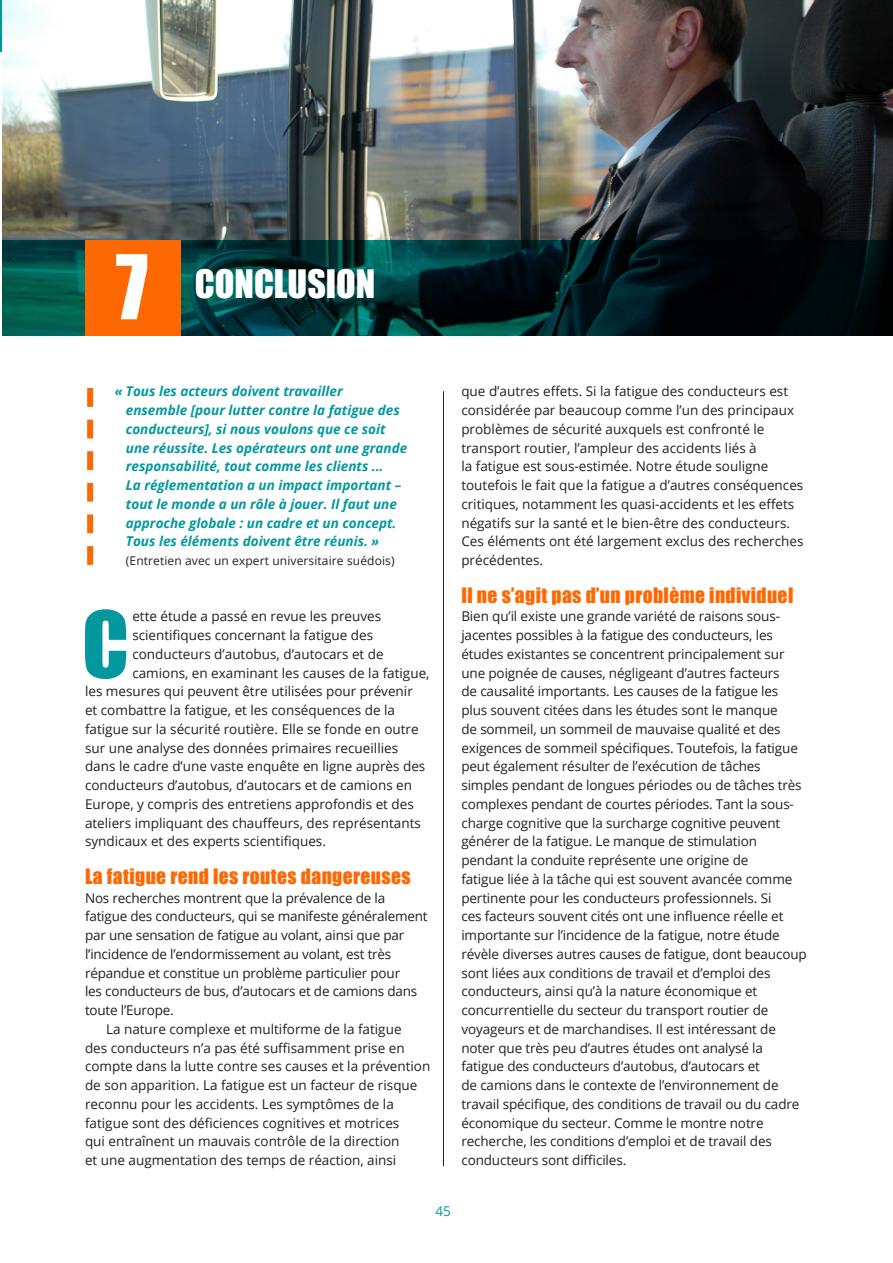
<style>
.page{position:relative;width:893px;height:1263px;background:#fff}
.page>*{position:absolute;margin:0;border:0;box-sizing:border-box;transform-origin:0 0}
.SC4_DropCap{font:84.6px "Impact";color:#03989e}
.t1{font:82.5px "Impact";color:#fff}
.t2{font:36px "Impact";color:#fff}
._7_C-head{font:19.5px "Impact";letter-spacing:.02em;color:#fd6803}
._1_fullout{font:13.5px/18.8px "Open Sans";letter-spacing:-.01em;color:#231f20}
._0_normal{font:13.5px/18.8px "Open Sans";color:#231f20}
.SC4_DropCap-2{font:13.5px "Open Sans";color:#231f20}
._4_DriverQuote{font:italic 700 13.5px/18.8px "Open Sans";color:#03989e}
.t3{font:13.5px "Open Sans";color:#03989e}
._4_DriverQuote-2{font:12px "Open Sans";letter-spacing:.01em;color:#231f20}
</style>
<div class="page">
<img style="left:2px;top:0;width:891px;height:240px">
<hr style="left:443px;top:391px;width:1px;height:775px;background:#231f20">
<svg style="left:2px;top:240px;width:891px;height:96px"></svg>
<div style="left:85px;top:240px;width:96px;height:96px;background:#fd6803"></div>
<svg style="left:87px;top:388px;width:6px;height:177px"></svg>
<p class="t1" style="left:116px;top:223px;width:34px">7</p>
<p class="t2" style="left:195px;top:256px;width:182px">CONCLUSION</p>
<p class="_4_DriverQuote" style="left:126px;top:382px;width:283px;text-indent:-11px">« Tous les acteurs doivent travailler ensemble [pour lutter contre la fatigue des conducteurs], si nous voulons que ce soit une réussite. Les opérateurs ont une grande responsabilité, tout comme les clients ...<br>La réglementation a un impact important – tout le monde a un rôle à jouer. Il faut une approche globale : un cadre et un concept.<br>Tous les éléments doivent être réunis. »</p>
<p class="_4_DriverQuote-2" style="left:126px;top:552px;width:270px">(Entretien avec un expert universitaire suédois)</p>
<p class="SC4_DropCap" style="left:82px;top:579px;width:48px">C</p>
<p class="SC4_DropCap-2" style="left:132px;top:607px;width:250px">ette étude a passé en revue les preuves</p>
<p class="SC4_DropCap-2" style="left:132px;top:626px;width:242px">scientifiques concernant la fatigue des</p>
<p class="SC4_DropCap-2" style="left:132px;top:645px;width:253px">conducteurs d’autobus, d’autocars et de</p>
<p class="SC4_DropCap-2" style="left:132px;top:663px;width:299px">camions, en examinant les causes de la fatigue,</p>
<p class="SC4_DropCap-2" style="left:85px;top:682px;width:329px">les mesures qui peuvent être utilisées pour prévenir</p>
<p class="SC4_DropCap-2" style="left:85px;top:701px;width:311px">et combattre la fatigue, et les conséquences de la</p>
<p class="SC4_DropCap-2" style="left:85px;top:720px;width:335px">fatigue sur la sécurité routière. Elle se fonde en outre</p>
<p class="SC4_DropCap-2" style="left:85px;top:738px;width:315px">sur une analyse des données primaires recueillies</p>
<p class="SC4_DropCap-2" style="left:85px;top:757px;width:342px">dans le cadre d’une vaste enquête en ligne auprès des</p>
<p class="SC4_DropCap-2" style="left:85px;top:776px;width:329px">conducteurs d’autobus, d’autocars et de camions en</p>
<p class="SC4_DropCap-2" style="left:85px;top:795px;width:330px">Europe, y compris des entretiens approfondis et des</p>
<p class="SC4_DropCap-2" style="left:85px;top:813px;width:337px">ateliers impliquant des chauffeurs, des représentants</p>
<p class="SC4_DropCap-2" style="left:85px;top:832px;width:242px">syndicaux et des experts scientifiques.</p>
<p class="_7_C-head" style="left:85px;top:861px;width:327px">La fatigue rend les routes dangereuses</p>
<p class="_1_fullout" style="left:85px;top:888px;width:344px">Nos recherches montrent que la prévalence de la fatigue des conducteurs, qui se manifeste généralement par une sensation de fatigue au volant, ainsi que par l’incidence de l’endormissement au volant, est très répandue et constitue un problème particulier pour<br>les conducteurs de bus, d’autocars et de camions dans toute l’Europe.</p>
<p class="_0_normal" style="left:85px;top:1019px;width:347px;text-indent:21px">La nature complexe et multiforme de la fatigue<br>des conducteurs n’a pas été suffisamment prise en compte dans la lutte contre ses causes et la prévention de son apparition. La fatigue est un facteur de risque reconnu pour les accidents. Les symptômes de la fatigue sont des déficiences cognitives et motrices<br>qui entraînent un mauvais contrôle de la direction<br>et une augmentation des temps de réaction, ainsi</p>
<p class="_0_normal" style="left:461px;top:382px;width:344px">que d’autres effets. Si la fatigue des conducteurs est considérée par beaucoup comme l’un des principaux problèmes de sécurité auxquels est confronté le transport routier, l’ampleur des accidents liés à<br>la fatigue est sous-estimée. Notre étude souligne toutefois le fait que la fatigue a d’autres conséquences critiques, notamment les quasi-accidents et les effets négatifs sur la santé et le bien-être des conducteurs.<br>Ces éléments ont été largement exclus des recherches précédentes.</p>
<p class="_7_C-head" style="left:461px;top:580px;width:333px">Il ne s’agit pas d’un problème individuel</p>
<p class="_1_fullout" style="left:461px;top:607px;width:347px">Bien qu’il existe une grande variété de raisons sous&shy;jacentes possibles à la fatigue des conducteurs, les études existantes se concentrent principalement sur une poignée de causes, négligeant d’autres facteurs<br>de causalité importants. Les causes de la fatigue les plus souvent citées dans les études sont le manque<br>de sommeil, un sommeil de mauvaise qualité et des exigences de sommeil spécifiques. Toutefois, la fatigue peut également résulter de l’exécution de tâches simples pendant de longues périodes ou de tâches très complexes pendant de courtes périodes. Tant la sous&shy;charge cognitive que la surcharge cognitive peuvent générer de la fatigue. Le manque de stimulation pendant la conduite représente une origine de<br>fatigue liée à la tâche qui est souvent avancée comme pertinente pour les conducteurs professionnels. Si<br>ces facteurs souvent cités ont une influence réelle et importante sur l’incidence de la fatigue, notre étude révèle diverses autres causes de fatigue, dont beaucoup sont liées aux conditions de travail et d’emploi des conducteurs, ainsi qu’à la nature économique et concurrentielle du secteur du transport routier de voyageurs et de marchandises. Il est intéressant de noter que très peu d’autres études ont analysé la fatigue des conducteurs d’autobus, d’autocars et<br>de camions dans le contexte de l’environnement de travail spécifique, des conditions de travail ou du cadre économique du secteur. Comme le montre notre recherche, les conditions d’emploi et de travail des conducteurs sont difficiles.</p>
<p class="t3" style="left:436px;top:1202px;width:17px">45</p>
</div>
